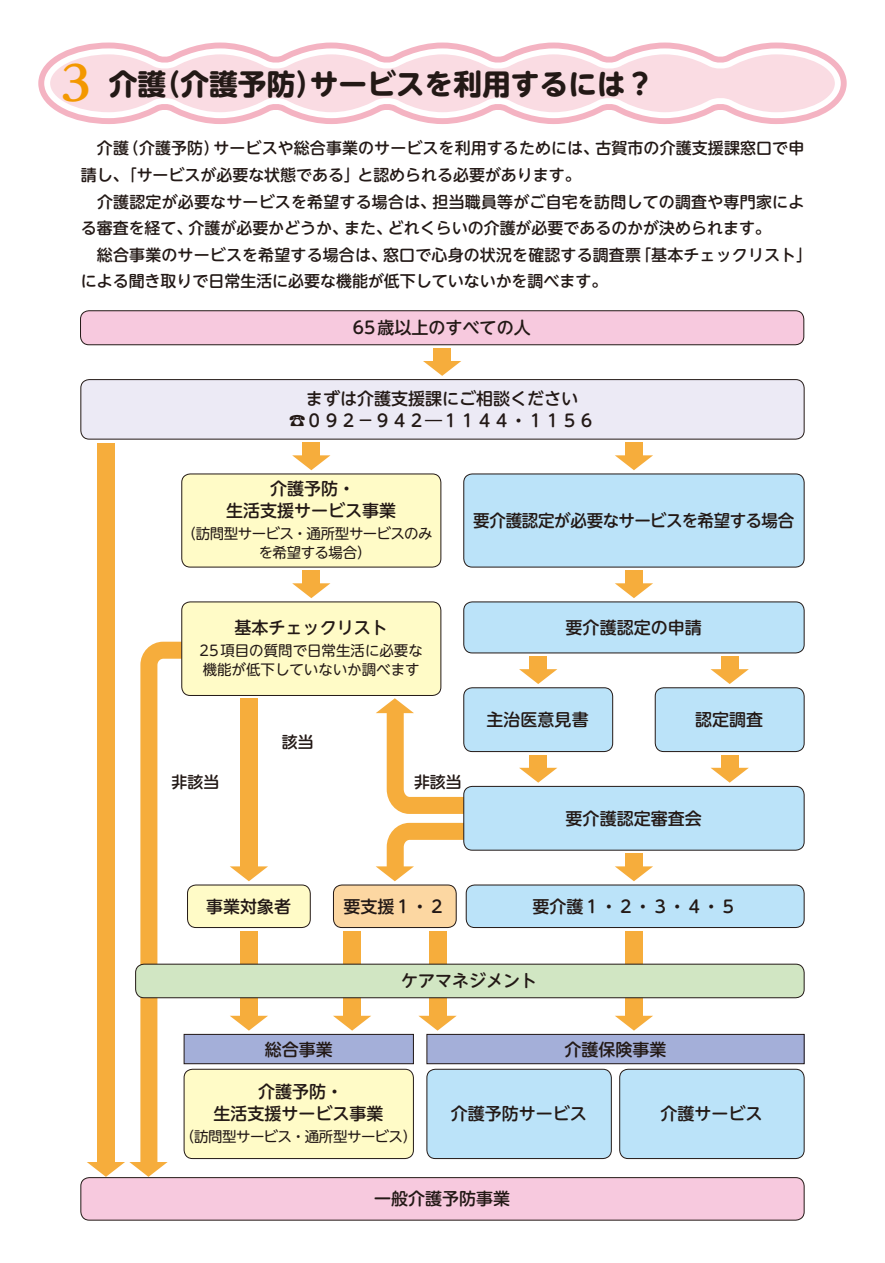
<style>
.page{position:relative;width:885px;height:1263px;background:#fff}
.page>*{position:absolute;margin:0;border:0;box-sizing:border-box;transform-origin:0 0}
.t1{font:700 28.65px "UD Shin M Go Pro";color:#231916}
.t2{font:500 16.95px/22.4px "UD Shin M Go Pro";color:#231916;text-align:center}
.t3{font:500 16.95px "UD Shin M Go Pro";letter-spacing:-.025em;color:#231916}
.t4{font:500 15.9px/26.5px "UD Shin M Go Pro";letter-spacing:.01em;color:#231916}
.t5{font:14.4px/19.2px "UD Shin M Go Pro";letter-spacing:-.02em;color:#231916}
.t6{font:14.4px/19.2px "UD Shin M Go Pro";color:#231916}
.s1{font-family:"UD Reimin Pro";font-stretch:expanded;font-size:47.85px;color:#f39800}
</style>
<div class="page">
<svg style="left:38px;top:42px;width:809px;height:82px"></svg>
<svg style="left:41px;top:45px;width:802px;height:76px"></svg>
<svg style="left:292px;top:455px;width:38px;height:15px"></svg>
<div style="left:303px;top:443px;width:17px;height:17px;background:#f6ad3c"></div>
<svg style="left:615px;top:455px;width:38px;height:15px"></svg>
<div style="left:625px;top:443px;width:17px;height:17px;background:#f6ad3c"></div>
<svg style="left:615px;top:583px;width:38px;height:15px"></svg>
<div style="left:625px;top:571px;width:17px;height:17px;background:#f6ad3c"></div>
<svg style="left:519px;top:669px;width:38px;height:15px"></svg>
<div style="left:529px;top:657px;width:17px;height:17px;background:#f6ad3c"></div>
<svg style="left:519px;top:768px;width:38px;height:15px"></svg>
<div style="left:529px;top:755px;width:17px;height:17px;background:#f6ad3c"></div>
<svg style="left:710px;top:669px;width:38px;height:15px"></svg>
<div style="left:721px;top:657px;width:17px;height:17px;background:#f6ad3c"></div>
<svg style="left:711px;top:768px;width:37px;height:15px"></svg>
<div style="left:721px;top:755px;width:17px;height:17px;background:#f6ad3c"></div>
<svg style="left:615px;top:866px;width:38px;height:15px"></svg>
<div style="left:625px;top:854px;width:17px;height:17px;background:#f6ad3c"></div>
<svg style="left:230px;top:1016px;width:38px;height:15px"></svg>
<div style="left:240px;top:931px;width:17px;height:89px;background:#f6ad3c"></div>
<svg style="left:333px;top:1016px;width:38px;height:15px"></svg>
<div style="left:343px;top:931px;width:17px;height:89px;background:#f6ad3c"></div>
<svg style="left:419px;top:1016px;width:37px;height:15px"></svg>
<div style="left:429px;top:931px;width:17px;height:89px;background:#f6ad3c"></div>
<svg style="left:615px;top:1016px;width:38px;height:15px"></svg>
<div style="left:625px;top:931px;width:17px;height:89px;background:#f6ad3c"></div>
<div style="left:97px;top:443px;width:17px;height:723px;background:#f6ad3c"></div>
<svg style="left:292px;top:583px;width:38px;height:15px"></svg>
<div style="left:303px;top:571px;width:17px;height:17px;background:#f6ad3c"></div>
<svg style="left:230px;top:866px;width:38px;height:15px"></svg>
<div style="left:240px;top:699px;width:17px;height:172px;background:#f6ad3c"></div>
<svg style="left:423px;top:361px;width:38px;height:15px"></svg>
<div style="left:433px;top:348px;width:17px;height:17px;background:#f6ad3c"></div>
<svg style="left:375px;top:692px;width:110px;height:197px"></svg>
<svg style="left:87px;top:633px;width:119px;height:544px"></svg>
<div style="left:80px;top:311px;width:723px;height:34px;background:#f7c9de;border-radius:9px"></div>
<div style="left:80px;top:310px;width:724px;height:35px;border:1px solid #231916;border-radius:9px"></div>
<div style="left:81px;top:380px;width:723px;height:59px;background:#eceaf5;border-radius:9px"></div>
<div style="left:80px;top:379px;width:724px;height:60px;border:1px solid #231916;border-radius:9px"></div>
<div style="left:182px;top:474px;width:259px;height:93px;background:#fffbc7;border-radius:9px"></div>
<div style="left:181px;top:474px;width:260px;height:93px;border:1px solid #231916;border-radius:9px"></div>
<div style="left:463px;top:474px;width:341px;height:93px;background:#bbe3f9;border-radius:9px"></div>
<div style="left:463px;top:474px;width:341px;height:93px;border:1px solid #231916;border-radius:9px"></div>
<div style="left:182px;top:602px;width:259px;height:93px;background:#fffbc7;border-radius:9px"></div>
<div style="left:181px;top:602px;width:260px;height:94px;border:1px solid #231916;border-radius:9px"></div>
<div style="left:463px;top:602px;width:341px;height:51px;background:#bbe3f9;border-radius:9px"></div>
<div style="left:463px;top:602px;width:341px;height:51px;border:1px solid #231916;border-radius:9px"></div>
<div style="left:463px;top:688px;width:149px;height:63px;background:#bbe3f9;border-radius:9px"></div>
<div style="left:463px;top:687px;width:150px;height:65px;border:1px solid #231916;border-radius:9px"></div>
<div style="left:655px;top:688px;width:149px;height:63px;background:#bbe3f9;border-radius:9px"></div>
<div style="left:654px;top:687px;width:150px;height:65px;border:1px solid #231916;border-radius:9px"></div>
<div style="left:463px;top:786px;width:341px;height:64px;background:#bbe3f9;border-radius:9px"></div>
<div style="left:463px;top:786px;width:341px;height:64px;border:1px solid #231916;border-radius:9px"></div>
<div style="left:466px;top:885px;width:338px;height:42px;background:#bbe3f9;border-radius:9px"></div>
<div style="left:466px;top:885px;width:338px;height:43px;border:1px solid #231916;border-radius:9px"></div>
<div style="left:187px;top:885px;width:123px;height:42px;background:#fffbc7;border-radius:9px"></div>
<div style="left:187px;top:885px;width:123px;height:43px;border:1px solid #231916;border-radius:9px"></div>
<div style="left:333px;top:885px;width:123px;height:42px;background:#fcd7a2;border-radius:9px"></div>
<div style="left:333px;top:885px;width:123px;height:43px;border:1px solid #231916;border-radius:9px"></div>
<div style="left:136px;top:964px;width:668px;height:34px;background:#d1e6c3;border-radius:9px"></div>
<div style="left:135px;top:964px;width:669px;height:34px;border:1px solid #231916;border-radius:9px"></div>
<div style="left:184px;top:1034px;width:229px;height:30px;background:#a4afd9"></div>
<div style="left:184px;top:1034px;width:229px;height:30px;border:1px solid #231916"></div>
<div style="left:184px;top:1069px;width:229px;height:89px;background:#fffbc7;border-radius:9px"></div>
<div style="left:184px;top:1069px;width:229px;height:90px;border:1px solid #231916;border-radius:9px"></div>
<div style="left:427px;top:1034px;width:377px;height:30px;background:#a4afd9"></div>
<div style="left:426px;top:1034px;width:378px;height:30px;border:1px solid #231916"></div>
<div style="left:427px;top:1069px;width:184px;height:89px;background:#bbe3f9;border-radius:9px"></div>
<div style="left:426px;top:1069px;width:185px;height:90px;border:1px solid #231916;border-radius:9px"></div>
<div style="left:619px;top:1069px;width:185px;height:89px;background:#bbe3f9;border-radius:9px"></div>
<div style="left:619px;top:1069px;width:185px;height:90px;border:1px solid #231916;border-radius:9px"></div>
<div style="left:81px;top:1177px;width:723px;height:43px;background:#f7c9de;border-radius:9px"></div>
<div style="left:80px;top:1177px;width:724px;height:43px;border:1px solid #231916;border-radius:9px"></div>
<h1 class="t1" style="left:52px;top:61px;width:604px"><span class="s1">３</span>介護（介護予防）サービスを利用するには？</h1>
<p class="t4" style="left:81px;top:134px;width:733px">　介護（介護予防）サービスや総合事業のサービスを利用するためには、古賀市の介護支援課窓口で申請し、「サービスが必要な状態である」と認められる必要があります。<br>　介護認定が必要なサービスを希望する場合は、担当職員等がご自宅を訪問しての調査や専門家による審査を経て、介護が必要かどうか、また、どれくらいの介護が必要であるのかが決められます。<br>　総合事業のサービスを希望する場合は、窓口で心身の状況を確認する調査票「基本チェックリスト」による聞き取りで日常生活に必要な機能が低下していないかを調べます。</p>
<p class="t2" style="left:353px;top:316px;width:179px">65歳以上のすべての人</p>
<p class="t2" style="left:289px;top:386px;width:308px">まずは介護支援課にご相談ください<br>☎０９２－９４２―１１４４・１１５６</p>
<p class="t2" style="left:226px;top:477px;width:172px">介護予防・<br>生活支援サービス事業</p>
<p class="t5" style="left:259px;top:523px;width:175px;text-indent:-77px">（訪問型サービス・通所型サービスのみを希望する場合）</p>
<p class="t3" style="left:473px;top:507px;width:322px">要介護認定が必要なサービスを希望する場合</p>
<p class="t2" style="left:234px;top:616px;width:155px">基本チェックリスト</p>
<p class="t6" style="left:199px;top:640px;width:225px">25項目の質問で日常生活に必要な機能が低下していないか調べます</p>
<p class="t4" style="left:282px;top:727px;width:33px">該当</p>
<p class="t4" style="left:171px;top:768px;width:49px">非該当</p>
<p class="t4" style="left:414px;top:768px;width:49px">非該当</p>
<p class="t2" style="left:565px;top:615px;width:138px">要介護認定の申請</p>
<p class="t2" style="left:486px;top:708px;width:104px">主治医意見書</p>
<p class="t2" style="left:695px;top:708px;width:70px">認定調査</p>
<p class="t2" style="left:565px;top:806px;width:138px">要介護認定審査会</p>
<p class="t2" style="left:206px;top:894px;width:87px">事業対象者</p>
<p class="t2" style="left:343px;top:894px;width:104px">要支援１・２</p>
<p class="t2" style="left:532px;top:894px;width:206px">要介護１・２・３・４・５</p>
<p class="t2" style="left:401px;top:969px;width:138px">ケアマネジメント</p>
<p class="t2" style="left:265px;top:1037px;width:70px">総合事業</p>
<p class="t2" style="left:213px;top:1079px;width:172px">介護予防・<br>生活支援サービス事業</p>
<p class="t5" style="left:180px;top:1126px;width:238px">（訪問型サービス・通所型サービス）</p>
<p class="t2" style="left:564px;top:1037px;width:104px">介護保険事業</p>
<p class="t2" style="left:450px;top:1102px;width:138px">介護予防サービス</p>
<p class="t2" style="left:660px;top:1102px;width:104px">介護サービス</p>
<p class="t2" style="left:374px;top:1187px;width:138px">一般介護予防事業</p>
</div>
